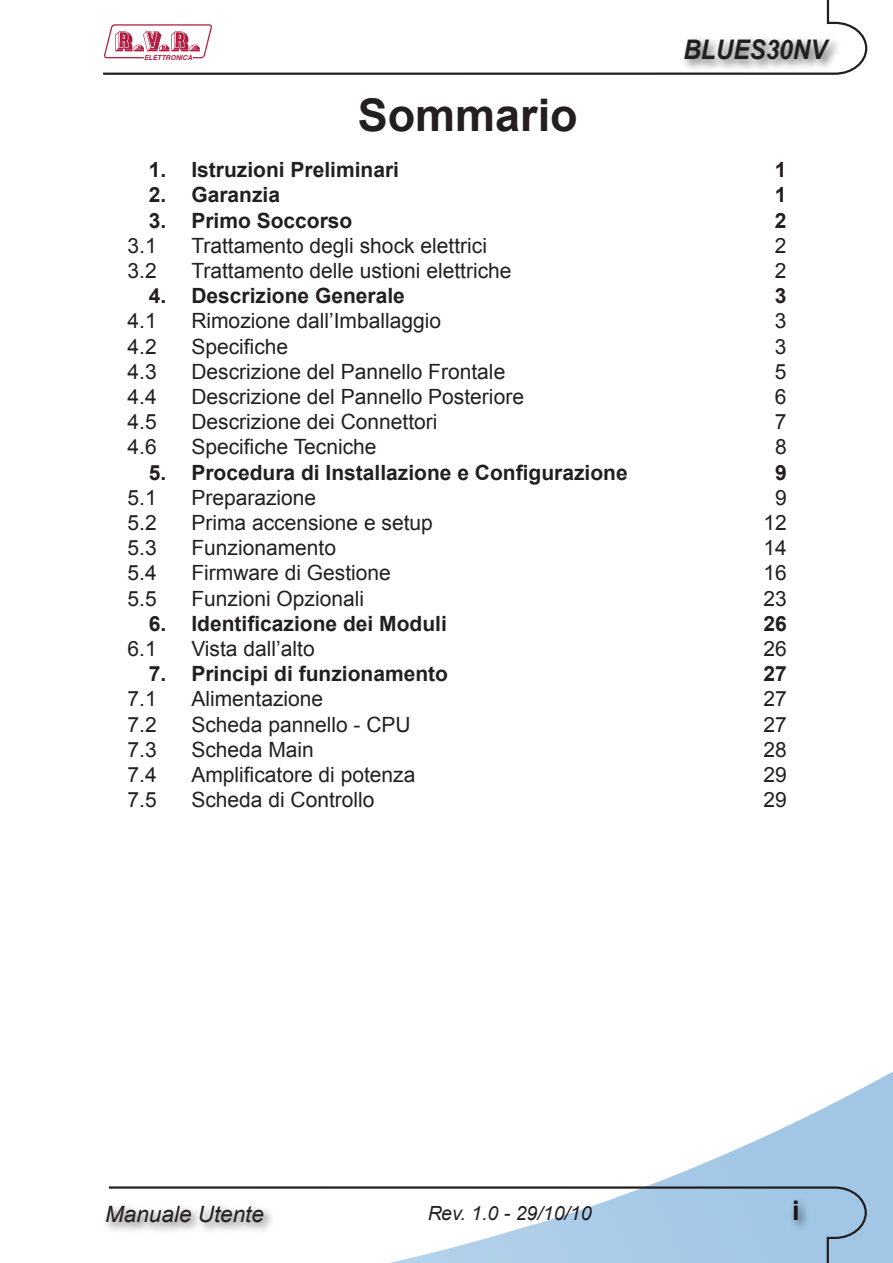
<style>
.page{position:relative;width:893px;height:1263px;background:#fff}
.page>*{position:absolute;margin:0;border:0;box-sizing:border-box;transform-origin:0 0}
.t1{font:700 45px "Arial";color:#241f1f}
.t2{font:italic 700 27px "Arial";color:#241f1f;scale:.9 1}
.t3{font:italic 22.5px "Arial";color:#241f1f}
.t4{font:21px "Arial";color:#241f1f}
.t5{font:700 21px "Arial";color:#241f1f}
.t6{font:italic 19.5px "Arial";color:#241f1f}
.t7{font:italic 700 6.75px "Helvetica";color:#b21a3f}
</style>
<div class="page">
<img style="left:650px;top:1071px;width:243px;height:192px">
<svg style="left:103px;top:0;width:765px;height:75px"></svg>
<svg style="left:108px;top:1185px;width:760px;height:78px"></svg>
<div style="left:680px;top:34px;width:162px;height:39px;background:#241f1f;opacity:.75"></div>
<svg style="left:104px;top:24px;width:108px;height:34px"></svg>
<div style="left:788px;top:1196px;width:24px;height:37px;background:#241f1f;opacity:.75"></div>
<div style="left:102px;top:1201px;width:175px;height:34px;background:#241f1f;opacity:.75"></div>
<p class="t7" style="left:144px;top:54px;width:50px">ELETTRONICA</p>
<p class="t2" style="left:683px;top:32px;width:161px">BLUES30NV</p>
<h1 class="t1" style="left:358px;top:85px;width:222px">Sommario</h1>
<p class="t5" style="left:149px;top:156px;width:252px">1. Istruzioni Preliminari</p>
<p class="t5" style="left:775px;top:156px;width:13px">1</p>
<p class="t5" style="left:149px;top:181px;width:133px">2. Garanzia</p>
<p class="t5" style="left:775px;top:181px;width:13px">1</p>
<p class="t5" style="left:149px;top:206px;width:205px">3. Primo Soccorso</p>
<p class="t5" style="left:775px;top:206px;width:13px">2</p>
<p class="t4" style="left:128px;top:232px;width:31px">3.1</p>
<p class="t4" style="left:191px;top:232px;width:297px">Trattamento degli shock elettrici</p>
<p class="t4" style="left:775px;top:232px;width:13px">2</p>
<p class="t4" style="left:128px;top:257px;width:31px">3.2</p>
<p class="t4" style="left:191px;top:257px;width:322px">Trattamento delle ustioni elettriche</p>
<p class="t4" style="left:775px;top:257px;width:13px">2</p>
<p class="t5" style="left:149px;top:282px;width:258px">4. Descrizione Generale</p>
<p class="t5" style="left:775px;top:282px;width:13px">3</p>
<p class="t4" style="left:128px;top:307px;width:31px">4.1</p>
<p class="t4" style="left:191px;top:307px;width:251px">Rimozione dall’Imballaggio</p>
<p class="t4" style="left:775px;top:307px;width:13px">3</p>
<p class="t4" style="left:128px;top:332px;width:31px">4.2</p>
<p class="t4" style="left:191px;top:332px;width:98px">Specifiche</p>
<p class="t4" style="left:775px;top:332px;width:13px">3</p>
<p class="t4" style="left:128px;top:358px;width:31px">4.3</p>
<p class="t4" style="left:191px;top:358px;width:315px">Descrizione del Pannello Frontale</p>
<p class="t4" style="left:775px;top:358px;width:13px">5</p>
<p class="t4" style="left:128px;top:383px;width:31px">4.4</p>
<p class="t4" style="left:191px;top:383px;width:334px">Descrizione del Pannello Posteriore</p>
<p class="t4" style="left:775px;top:383px;width:13px">6</p>
<p class="t4" style="left:128px;top:408px;width:31px">4.5</p>
<p class="t4" style="left:191px;top:408px;width:248px">Descrizione dei Connettori</p>
<p class="t4" style="left:775px;top:408px;width:13px">7</p>
<p class="t4" style="left:128px;top:433px;width:31px">4.6</p>
<p class="t4" style="left:191px;top:433px;width:187px">Specifiche Tecniche</p>
<p class="t4" style="left:775px;top:433px;width:13px">8</p>
<p class="t5" style="left:149px;top:458px;width:480px">5. Procedura di Installazione e Configurazione</p>
<p class="t5" style="left:775px;top:458px;width:13px">9</p>
<p class="t4" style="left:128px;top:484px;width:31px">5.1</p>
<p class="t4" style="left:191px;top:484px;width:126px">Preparazione</p>
<p class="t4" style="left:775px;top:484px;width:13px">9</p>
<p class="t4" style="left:128px;top:509px;width:31px">5.2</p>
<p class="t4" style="left:191px;top:509px;width:243px">Prima accensione e setup</p>
<p class="t4" style="left:763px;top:509px;width:25px">12</p>
<p class="t4" style="left:128px;top:534px;width:31px">5.3</p>
<p class="t4" style="left:191px;top:534px;width:146px">Funzionamento</p>
<p class="t4" style="left:763px;top:534px;width:25px">14</p>
<p class="t4" style="left:128px;top:559px;width:31px">5.4</p>
<p class="t4" style="left:191px;top:559px;width:201px">Firmware di Gestione</p>
<p class="t4" style="left:763px;top:559px;width:25px">16</p>
<p class="t4" style="left:128px;top:584px;width:31px">5.5</p>
<p class="t4" style="left:191px;top:584px;width:174px">Funzioni Opzionali</p>
<p class="t4" style="left:763px;top:584px;width:25px">23</p>
<p class="t5" style="left:149px;top:610px;width:300px">6. Identificazione dei Moduli</p>
<p class="t5" style="left:763px;top:610px;width:25px">26</p>
<p class="t4" style="left:128px;top:635px;width:31px">6.1</p>
<p class="t4" style="left:191px;top:635px;width:125px">Vista dall’alto</p>
<p class="t4" style="left:763px;top:635px;width:25px">26</p>
<p class="t5" style="left:149px;top:660px;width:301px">7. Principi di funzionamento</p>
<p class="t5" style="left:763px;top:660px;width:25px">27</p>
<p class="t4" style="left:128px;top:685px;width:31px">7.1</p>
<p class="t4" style="left:191px;top:685px;width:133px">Alimentazione</p>
<p class="t4" style="left:763px;top:685px;width:25px">27</p>
<p class="t4" style="left:128px;top:710px;width:31px">7.2</p>
<p class="t4" style="left:191px;top:710px;width:221px">Scheda pannello - CPU</p>
<p class="t4" style="left:763px;top:710px;width:25px">27</p>
<p class="t4" style="left:128px;top:736px;width:31px">7.3</p>
<p class="t4" style="left:191px;top:736px;width:124px">Scheda Main</p>
<p class="t4" style="left:763px;top:736px;width:25px">28</p>
<p class="t4" style="left:128px;top:761px;width:31px">7.4</p>
<p class="t4" style="left:191px;top:761px;width:226px">Amplificatore di potenza</p>
<p class="t4" style="left:763px;top:761px;width:25px">29</p>
<p class="t4" style="left:128px;top:786px;width:31px">7.5</p>
<p class="t4" style="left:191px;top:786px;width:185px">Scheda di Controllo</p>
<p class="t4" style="left:763px;top:786px;width:25px">29</p>
<p class="t3" style="left:105px;top:1199px;width:160px">Manuale Utente</p>
<p class="t6" style="left:427px;top:1200px;width:166px">Rev. 1.0 - 29/10/10</p>
</div>
